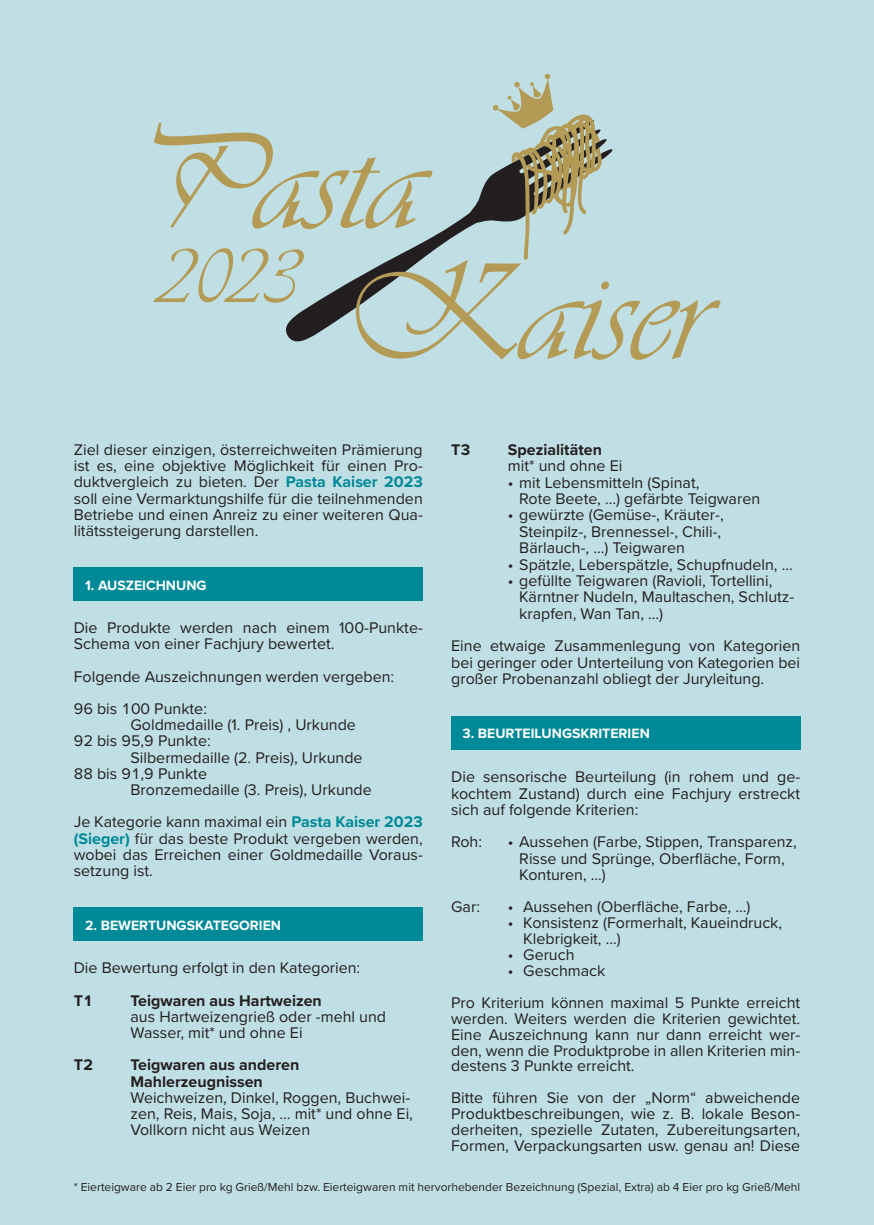
<style>
.page{position:relative;width:874px;height:1225px;background:#fff}
.page>*{position:absolute;margin:0;border:0;box-sizing:border-box;transform-origin:0 0}
.t1{font:82px "Vivaldi";color:#b39b56}
.t2{font:16px/16.2px "Proxima Nova";color:#231f20}
.t3{font:700 16px/16.4px "Proxima Nova";color:#231f20}
.t4{font:700 14px "Proxima Nova";color:#fff}
.t5{font:12px "Proxima Nova";color:#231f20}
.s1{font-weight:400}
.s2{font-weight:700;color:#008997}
.s3{font-weight:700}
</style>
<div class="page">
<div style="left:0;top:0;width:873px;height:1225px;background:#c0dfe4"></div>
<div style="left:74px;top:567px;width:348px;height:34px;background:#008997"></div>
<div style="left:74px;top:907px;width:348px;height:33px;background:#008997"></div>
<div style="left:451px;top:716px;width:348px;height:33px;background:#008997"></div>
<svg style="left:153px;top:73px;width:567px;height:287px"></svg>
<p class="t1" style="left:158px;top:228px;width:142px">2023</p>
<p class="t3" style="left:451px;top:441px;width:21px">T3</p>
<p class="t3" style="left:507px;top:441px;width:116px">Spezialitäten <span class="s1">mit* und ohne Ei</span></p>
<p class="t2" style="left:519px;top:473px;width:242px;text-indent:-11px">• mit Lebensmitteln (Spinat,<br>Rote Beete, …) gefärbte Teigwaren</p>
<p class="t2" style="left:519px;top:506px;width:206px;text-indent:-11px">• gewürzte (Gemüse-, Kräuter-,<br>Steinpilz-, Brennessel-, Chili-,<br>Bärlauch-, ...) Teigwaren</p>
<p class="t2" style="left:507px;top:555px;width:286px">• Spätzle, Leberspätzle, Schupfnudeln, ...</p>
<p class="t2" style="left:519px;top:571px;width:276px;text-indent:-11px">• gefüllte Teigwaren (Ravioli, Tortellini,<br>Kärntner Nudeln, Maultaschen, Schlutz&shy;krapfen, Wan Tan, …)</p>
<p class="t2" style="left:451px;top:637px;width:350px;text-align:justify">Eine etwaige Zusammenlegung von Kategorien bei geringer oder Unterteilung von Kategorien bei großer Probenanzahl obliegt der Juryleitung.</p>
<p class="t2" style="left:74px;top:441px;width:350px;text-align:justify">Ziel dieser einzigen, österreichweiten Prämierung ist es, eine objektive Möglichkeit für einen Pro&shy;duktvergleich zu bieten. Der <span class="s2">Pasta Kaiser 2023 </span>soll eine Vermarktungshilfe für die teilnehmenden Betriebe und einen Anreiz zu einer weiteren Qua&shy;litätssteigerung darstellen.</p>
<p class="t4" style="left:85px;top:574px;width:123px">1. AUSZEICHNUNG</p>
<p class="t2" style="left:74px;top:619px;width:350px">Die Produkte werden nach einem 100-Punkte-<br>Schema von einer Fachjury bewertet.</p>
<p class="t2" style="left:74px;top:667px;width:322px">Folgende Auszeichnungen werden vergeben:</p>
<p class="t2" style="left:74px;top:700px;width:135px">96 bis 100 Punkte:</p>
<p class="t2" style="left:130px;top:716px;width:227px">Goldmedaille (1. Preis) , Urkunde</p>
<p class="t2" style="left:74px;top:732px;width:138px">92 bis 95,9 Punkte:</p>
<p class="t2" style="left:130px;top:748px;width:233px">Silbermedaille (2. Preis), Urkunde</p>
<p class="t2" style="left:74px;top:764px;width:135px">88 bis 91,9 Punkte</p>
<p class="t2" style="left:130px;top:781px;width:243px">Bronzemedaille (3. Preis), Urkunde</p>
<p class="t2" style="left:74px;top:813px;width:350px;text-align:justify">Je Kategorie kann maximal ein <span class="s2">Pasta Kaiser 2023 (Sieger)</span> für das beste Produkt vergeben werden, wobei das Erreichen einer Goldmedaille Voraus&shy;setzung ist.</p>
<p class="t4" style="left:462px;top:723px;width:189px">3. BEURTEILUNGSKRITERIEN</p>
<p class="t2" style="left:451px;top:768px;width:350px;text-align:justify">Die sensorische Beurteilung (in rohem und ge&shy;kochtem Zustand) durch eine Fachjury erstreckt sich auf folgende Kriterien:</p>
<p class="t2" style="left:451px;top:833px;width:32px">Roh:</p>
<p class="t2" style="left:519px;top:833px;width:279px;text-indent:-11px">• Aussehen (Farbe, Stippen, Transparenz,<br>Risse und Sprünge, Oberfläche, Form,<br>Konturen, ...)</p>
<p class="t2" style="left:451px;top:897px;width:30px">Gar:</p>
<p class="t2" style="left:507px;top:897px;width:244px">• Aussehen (Oberfläche, Farbe, ...)</p>
<p class="t2" style="left:507px;top:913px;width:275px">• Konsistenz (Formerhalt, Kaueindruck,</p>
<p class="t2" style="left:523px;top:929px;width:99px">Klebrigkeit, ...)</p>
<p class="t2" style="left:507px;top:945px;width:68px">• Geruch</p>
<p class="t2" style="left:507px;top:961px;width:99px">• Geschmack</p>
<p class="t2" style="left:451px;top:993px;width:350px;text-align:justify">Pro Kriterium können maximal 5 Punkte erreicht werden. Weiters werden die Kriterien gewichtet.<br>Eine Auszeichnung kann nur dann erreicht wer&shy;den, wenn die Produktprobe in allen Kriterien min&shy;destens 3 Punkte erreicht.</p>
<p class="t2" style="left:451px;top:1089px;width:350px;text-align:justify">Bitte führen Sie von der „Norm“ abweichende Produktbeschreibungen, wie z. B. lokale Beson&shy;derheiten, spezielle Zutaten, Zubereitungsarten, Formen, Verpackungsarten usw. genau an! Diese</p>
<p class="t5" style="left:74px;top:1178px;width:727px">* Eierteigware ab 2 Eier pro kg Grieß/Mehl bzw. Eierteigwaren mit hervorhebender Bezeichnung (Spezial, Extra) ab 4 Eier pro kg Grieß/Mehl</p>
<p class="t4" style="left:85px;top:914px;width:197px">2. BEWERTUNGSKATEGORIEN</p>
<p class="t2" style="left:74px;top:959px;width:288px">Die Bewertung erfolgt in den Kategorien:</p>
<p class="t3" style="left:74px;top:991px;width:21px">T1</p>
<p class="t2" style="left:130px;top:991px;width:257px"><span class="s3">Teigwaren aus Hartweizen<br></span>aus Hartweizengrieß oder -mehl und<br>Wasser, mit* und ohne Ei</p>
<p class="t3" style="left:74px;top:1056px;width:21px">T2</p>
<p class="t2" style="left:130px;top:1056px;width:284px"><span class="s3">Teigwaren aus anderen<br>Mahlerzeugnissen<br></span>Weichweizen, Dinkel, Roggen, Buchwei&shy;zen, Reis, Mais, Soja, … mit* und ohne Ei,<br>Vollkorn nicht aus Weizen</p>
</div>
